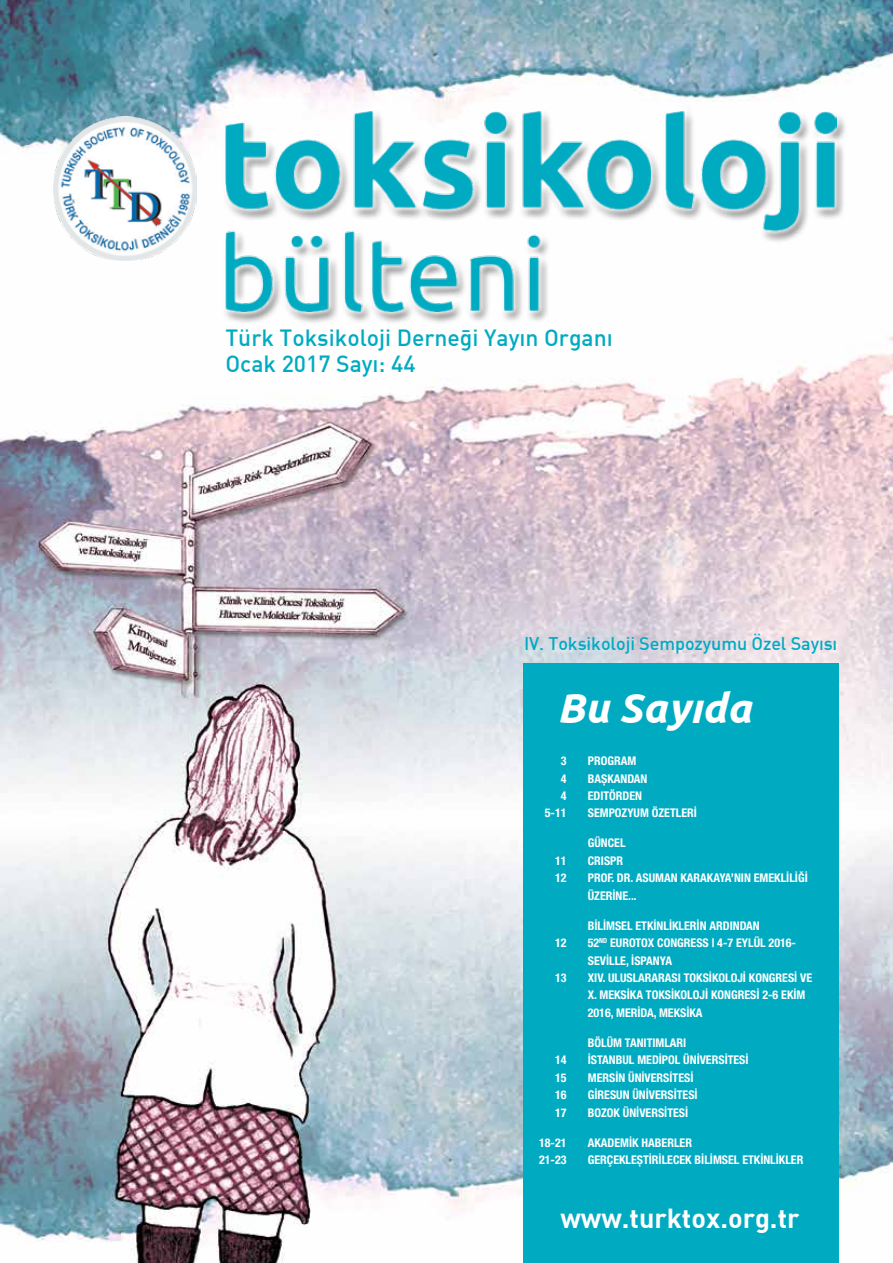
<style>
.page{position:relative;width:893px;height:1263px;background:#fff}
.page>*{position:absolute;margin:0;border:0;box-sizing:border-box;transform-origin:0 0}
.t1{font:italic 700 42px "Ubuntu";color:#fff}
.t2{font:700 27px "DI Nbek";color:#fff}
.t3{font:500 22.95px/26.1px "DI Nbek";color:#00abc2}
.t4{font:500 18px "DI Nbek";letter-spacing:-.005em;color:#00abc2}
.t5{font:700 condensed 12px/17.4px "Helvetica Neue LT Pro";color:#fff}
</style>
<div class="page">
<img style="left:0;top:0;width:893px;height:1263px">
<div style="left:523px;top:663px;width:316px;height:600px;background:#00abc2"></div>
<div style="left:217px;top:321px;width:404px;height:65px;background:#fff"></div>
<div style="left:222px;top:110px;width:626px;height:215px;background:#fefefe"></div>
<svg style="left:216px;top:102px;width:629px;height:219px"></svg>
<img style="left:225px;top:111px;width:611px;height:200px">
<img style="left:53px;top:116px;width:143px;height:145px">
<h3 class="t3" style="left:225px;top:324px;width:389px">Türk Toksikoloji Derneği Yayın Organı<br>Ocak 2017 Sayı: 44</h3>
<h3 class="t4" style="left:524px;top:631px;width:315px">IV. Toksikoloji Sempozyumu Özel Sayısı</h3>
<h1 class="t1" style="left:557px;top:683px;width:196px">Bu Sayıda</h1>
<p class="t5" style="left:561px;top:752px;width:7px">3</p>
<p class="t5" style="left:588px;top:752px;width:50px">PROGRAM</p>
<p class="t5" style="left:561px;top:769px;width:7px">4</p>
<p class="t5" style="left:588px;top:769px;width:61px">BAŞKANDAN</p>
<p class="t5" style="left:561px;top:787px;width:7px">4</p>
<p class="t5" style="left:588px;top:787px;width:56px">EDITÖRDEN</p>
<p class="t5" style="left:545px;top:804px;width:23px">5-11</p>
<p class="t5" style="left:588px;top:804px;width:111px">SEMPOZYUM ÖZETLERİ</p>
<p class="t5" style="left:588px;top:834px;width:39px">GÜNCEL</p>
<p class="t5" style="left:555px;top:852px;width:13px">11</p>
<p class="t5" style="left:588px;top:852px;width:37px">CRISPR</p>
<p class="t5" style="left:555px;top:869px;width:13px">12</p>
<p class="t5" style="left:588px;top:869px;width:221px">PROF. DR. ASUMAN KARAKAYA’NIN EMEKLİLİĞİ<br>ÜZERİNE...</p>
<p class="t5" style="left:588px;top:917px;width:173px">BİLİMSEL ETKİNLİKLERİN ARDINDAN</p>
<p class="t5" style="left:555px;top:934px;width:13px">12</p>
<p class="t5" style="left:588px;top:934px;width:210px">52<sup>ND</sup> EUROTOX CONGRESS | 4-7 EYLÜL 2016-<br>SEVİLLE, İSPANYA</p>
<p class="t5" style="left:555px;top:969px;width:13px">13</p>
<p class="t5" style="left:588px;top:969px;width:226px">XIV. ULUSLARARASI TOKSİKOLOJİ KONGRESİ VE<br>X. MEKSİKA TOKSİKOLOJİ KONGRESİ 2-6 EKİM<br>2016, MERİDA, MEKSİKA</p>
<p class="t5" style="left:588px;top:1034px;width:100px">BÖLÜM TANITIMLARI</p>
<p class="t5" style="left:555px;top:1051px;width:13px">14</p>
<p class="t5" style="left:588px;top:1051px;width:162px">İSTANBUL MEDİPOL ÜNİVERSİTESİ</p>
<p class="t5" style="left:555px;top:1069px;width:13px">15</p>
<p class="t5" style="left:588px;top:1069px;width:107px">MERSİN ÜNİVERSİTESİ</p>
<p class="t5" style="left:555px;top:1086px;width:13px">16</p>
<p class="t5" style="left:588px;top:1086px;width:111px">GİRESUN ÜNİVERSİTESİ</p>
<p class="t5" style="left:555px;top:1103px;width:13px">17</p>
<p class="t5" style="left:588px;top:1103px;width:102px">BOZOK ÜNİVERSİTESİ</p>
<p class="t5" style="left:539px;top:1134px;width:29px">18-21</p>
<p class="t5" style="left:588px;top:1134px;width:106px">AKADEMİK HABERLER</p>
<p class="t5" style="left:539px;top:1151px;width:29px">21-23</p>
<p class="t5" style="left:588px;top:1151px;width:217px">GERÇEKLEŞTİRİLECEK BİLİMSEL ETKİNLİKLER</p>
<h2 class="t2" style="left:560px;top:1201px;width:241px">www.turktox.org.tr</h2>
</div>
